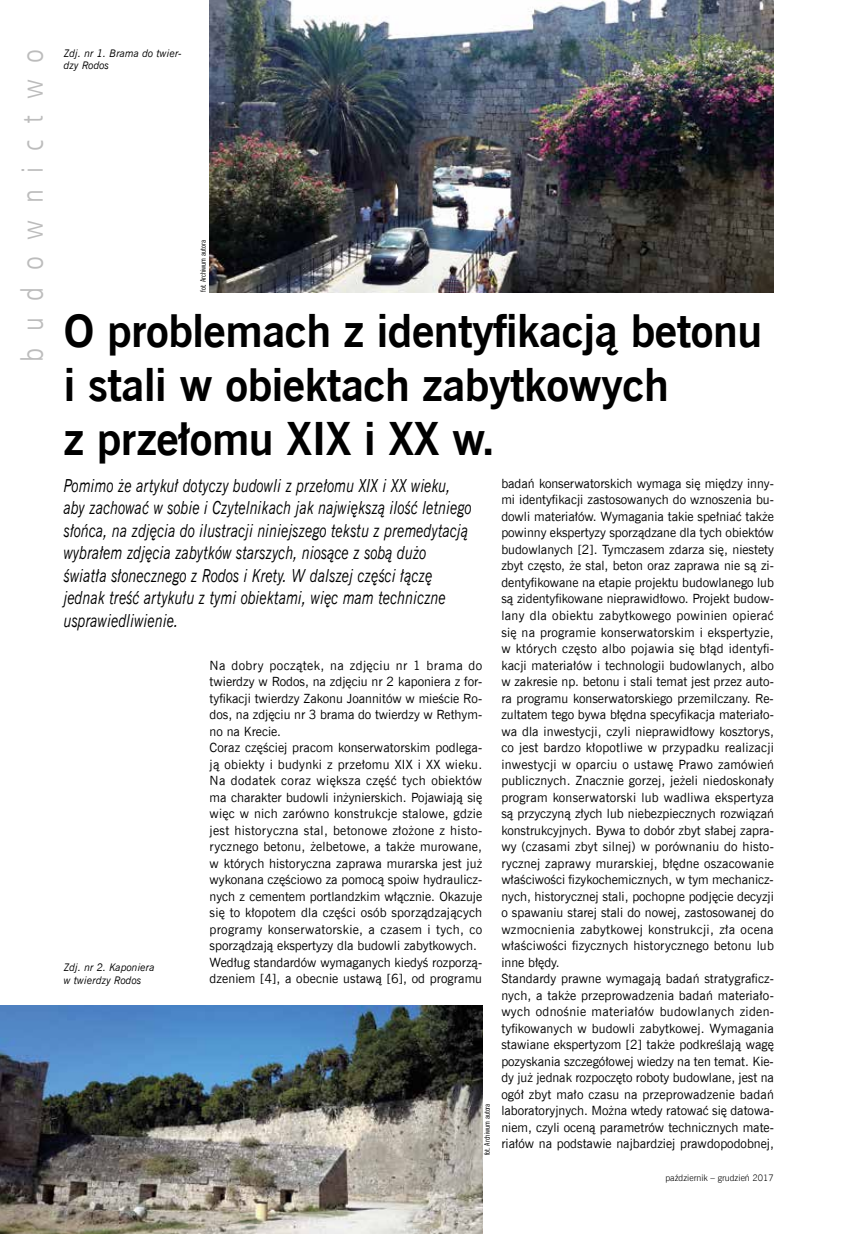
<style>
.page{position:relative;width:859px;height:1234px;background:#fff}
.page>*{position:absolute;margin:0;border:0;box-sizing:border-box;transform-origin:0 0}
.t1{font:700 45px/54px "News Goth EU";letter-spacing:-.01em;color:#000}
.t2{font:30px "Humnst 777 Lt Cn EU";letter-spacing:.55em;color:#bcbcbc}
.t3{font:italic 18px/22.5px "News Goth EU";color:#000;scale:.8 1}
.t4{font:12.75px/16.5px "News Goth EU";color:#000}
.t5{font:italic 10.5px/12.6px "News Goth EU";color:#000}
.t6{font:9px "News Goth Lt EU";color:#000}
.t7{font:7.5px "News Goth Cn EU";color:#000}
</style>
<div class="page">
<img style="left:210px;top:0;width:564px;height:292px">
<img style="left:0;top:1005px;width:482px;height:228px">
<h2 class="t2" style="left:14px;top:361px;width:314px;rotate:-90deg">budownictwo</h2>
<p class="t5" style="left:64px;top:47px;width:120px">Zdj. nr 1. Brama do twier&shy;dzy Rodos</p>
<p class="t7" style="left:199px;top:292px;width:53px;rotate:-90deg">fot. Archiwum autora</p>
<h1 class="t1" style="left:64px;top:305px;width:700px">O problemach z identyfikacją betonu i stali w obiektach zabytkowych<br>z przełomu XIX i XX w.</h1>
<p class="t3" style="left:64px;top:474px;width:512px">Pomimo że artykuł dotyczy budowli z przełomu XIX i XX wieku, aby zachować w sobie i Czytelnikach jak największą ilość letniego słońca, na zdjęcia do ilustracji niniejszego tekstu z premedytacją wybrałem zdjęcia zabytków starszych, niosące z sobą dużo światła słonecznego z Rodos i Krety. W dalszej części łączę jednak treść artykułu z tymi obiektami, więc mam techniczne usprawiedliwienie.</p>
<p class="t4" style="left:501px;top:475px;width:274px">badań konserwatorskich wymaga się między inny&shy;mi identyfikacji zastosowanych do wznoszenia bu&shy;dowli materiałów. Wymagania takie spełniać także powinny ekspertyzy sporządzane dla tych obiektów budowlanych [2]. Tymczasem zdarza się, niestety zbyt często, że stal, beton oraz zaprawa nie są zi&shy;dentyfikowane na etapie projektu budowlanego lub są zidentyfikowane nieprawidłowo. Projekt budow&shy;lany dla obiektu zabytkowego powinien opierać się na programie konserwatorskim i ekspertyzie, w których często albo pojawia się błąd identyfi&shy;kacji materiałów i technologii budowlanych, albo w zakresie np. betonu i stali temat jest przez auto&shy;ra programu konserwatorskiego przemilczany. Re&shy;zultatem tego bywa błędna specyfikacja materiało&shy;wa dla inwestycji, czyli nieprawidłowy kosztorys, co jest bardzo kłopotliwe w przypadku realizacji inwestycji w oparciu o ustawę Prawo zamówień publicznych. Znacznie gorzej, jeżeli niedoskonały program konserwatorski lub wadliwa ekspertyza są przyczyną złych lub niebezpiecznych rozwiązań konstrukcyjnych. Bywa to dobór zbyt słabej zapra&shy;wy (czasami zbyt silnej) w porównaniu do histo&shy;rycznej zaprawy murarskiej, błędne oszacowanie właściwości fizykochemicznych, w tym mechanicz&shy;nych, historycznej stali, pochopne podjęcie decyzji o spawaniu starej stali do nowej, zastosowanej do wzmocnienia zabytkowej konstrukcji, zła ocena właściwości fizycznych historycznego betonu lub inne błędy.<br>Standardy prawne wymagają badań stratygraficz&shy;nych, a także przeprowadzenia badań materiało&shy;wych odnośnie materiałów budowlanych ziden&shy;tyfikowanych w budowli zabytkowej. Wymagania stawiane ekspertyzom [2] także podkreślają wagę pozyskania szczegółowej wiedzy na ten temat. Kie&shy;dy już jednak rozpoczęto roboty budowlane, jest na ogół zbyt mało czasu na przeprowadzenie badań laboratoryjnych. Można wtedy ratować się datowa&shy;niem, czyli oceną parametrów technicznych mate&shy;riałów na podstawie najbardziej prawdopodobnej,</p>
<p class="t4" style="left:210px;top:657px;width:274px">Na dobry początek, na zdjęciu nr 1 brama do twierdzy w Rodos, na zdjęciu nr 2 kaponiera z for&shy;tyfikacji twierdzy Zakonu Joannitów w mieście Ro&shy;dos, na zdjęciu nr 3 brama do twierdzy w Rethym&shy;no na Krecie.<br>Coraz częściej pracom konserwatorskim podlega&shy;ją obiekty i budynki z przełomu XIX i XX wieku.<br>Na dodatek coraz większa część tych obiektów ma charakter budowli inżynierskich. Pojawiają się więc w nich zarówno konstrukcje stalowe, gdzie jest historyczna stal, betonowe złożone z histo&shy;rycznego betonu, żelbetowe, a także murowane, w których historyczna zaprawa murarska jest już wykonana częściowo za pomocą spoiw hydraulicz&shy;nych z cementem portlandzkim włącznie. Okazuje się to kłopotem dla części osób sporządzających programy konserwatorskie, a czasem i tych, co sporządzają ekspertyzy dla budowli zabytkowych.<br>Według standardów wymaganych kiedyś rozporzą&shy;dzeniem [4], a obecnie ustawą [6], od programu</p>
<p class="t5" style="left:64px;top:961px;width:92px">Zdj. nr 2. Kaponiera w twierdzy Rodos</p>
<p class="t7" style="left:482px;top:1154px;width:53px;rotate:-90deg">fot. Archiwum autora</p>
<p class="t6" style="left:665px;top:1171px;width:110px">październik – grudzień 2017</p>
</div>
